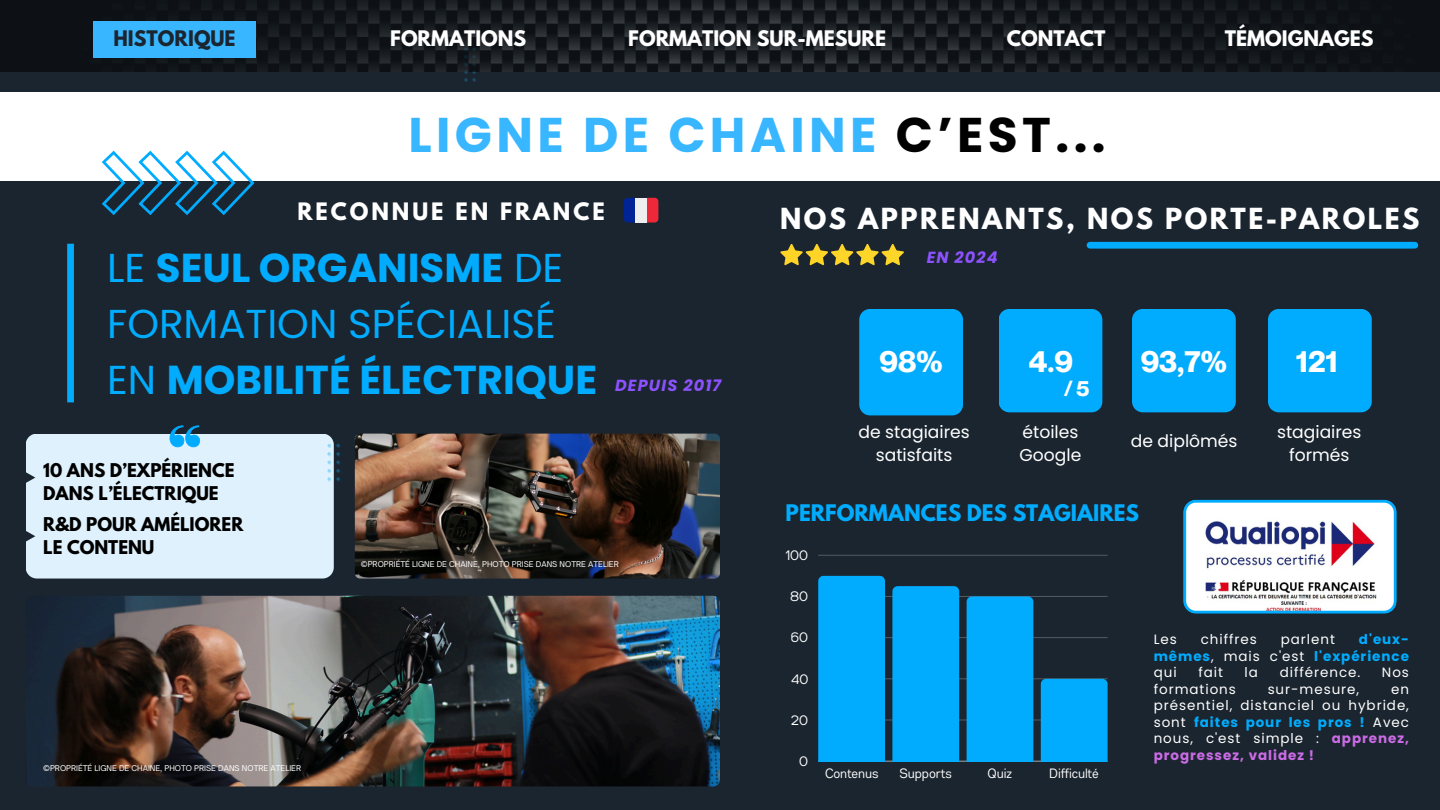
<style>
.page{position:relative;width:1440px;height:810px;background:#1b252f}
.page>*{position:absolute;margin:0;border:0;box-sizing:border-box;transform-origin:0 0}
.t1{font:700 48.7px "Poppins";letter-spacing:.09em;color:#38b6ff}
.t2{font:700 40.3px/56.2px "Poppins";color:#01acff}
.t3{font:700 30px "Neue Montreal";color:#fff}
.t4{font:700 25.7px "League Spartan";letter-spacing:.095em;color:#fff}
.t5{font:700 21.5px "Neue Montreal";color:#fff}
.t6{font:700 21.3px "League Spartan";letter-spacing:.14em;color:#fff}
.t7{font:700 20.2px "League Spartan";color:#01acff}
.t8{font:700 19px "League Spartan";color:#fff}
.t9{font:700 19px "League Spartan";color:#1b252f}
.t10{font:17.2px/22.5px "Poppins";color:#fff;text-align:center}
.t11{font:700 16.8px/23.2px "League Spartan";color:#000}
.t12{font:italic 700 16.1px "Poppins";letter-spacing:.07em;color:#8c52ff}
.t13{font:13.5px/16.5px "Poppins";letter-spacing:.07em;color:#fff;text-align:justify}
.t14{font:13.5px "Gabriel Sans Cond";color:#fff}
.t15{font:700 13.5px/16.5px "Poppins";letter-spacing:.07em;color:#01acff;text-align:justify}
.t16{font:7.6px "Open Sauce One";color:#fff}
.s1{color:#000}
.s2{font-weight:400}
.s3{font-weight:400;color:#fff}
.s4{font-weight:700;color:#01acff}
.s5{font-weight:700;color:#cb6ce6}
</style>
<div class="page">
<img style="left:26px;top:596px;width:694px;height:190px;border-radius:7px">
<img style="left:355px;top:434px;width:365px;height:144px;border-radius:5px">
<div style="left:67px;top:244px;width:7px;height:158px;background:#01acff"></div>
<svg style="left:464px;top:72px;width:12px;height:10px"></svg>
<svg style="left:26px;top:425px;width:314px;height:154px"></svg>
<div style="left:0;top:93px;width:1440px;height:88px;background:#fff"></div>
<svg style="left:102px;top:151px;width:153px;height:64px"></svg>
<img style="left:0;top:0;width:1440px;height:72px">
<div style="left:94px;top:21px;width:162px;height:36px;background:#38b6ff"></div>
<svg style="left:647px;top:198px;width:11px;height:25px"></svg>
<svg style="left:624px;top:198px;width:11px;height:25px"></svg>
<div style="left:635px;top:198px;width:12px;height:25px;background:#eee"></div>
<div style="left:999px;top:309px;width:103px;height:103px;background:#01acff"></div>
<div style="left:859px;top:309px;width:104px;height:106px;background:#01acff"></div>
<div style="left:1132px;top:309px;width:104px;height:103px;background:#01acff"></div>
<div style="left:1268px;top:309px;width:104px;height:103px;background:#01acff"></div>
<hr style="left:818px;top:761px;width:290px;height:1px;background:#fff;opacity:.6">
<hr style="left:818px;top:720px;width:290px;height:1px;background:#fff;opacity:.25">
<hr style="left:818px;top:679px;width:290px;height:1px;background:#fff;opacity:.25">
<hr style="left:818px;top:637px;width:290px;height:1px;background:#4d545c">
<hr style="left:818px;top:596px;width:290px;height:1px;background:#50585f">
<hr style="left:818px;top:555px;width:290px;height:1px;background:#454e56">
<div style="left:818px;top:576px;width:67px;height:185px;background:#01acff"></div>
<div style="left:892px;top:586px;width:67px;height:175px;background:#01acff"></div>
<div style="left:967px;top:596px;width:66px;height:165px;background:#01acff"></div>
<div style="left:1041px;top:679px;width:67px;height:82px;background:#01acff"></div>
<svg style="left:1183px;top:500px;width:214px;height:114px"></svg>
<svg style="left:780px;top:244px;width:124px;height:21px"></svg>
<div style="left:1090px;top:242px;width:325px;height:7px;background:#01acff"></div>
<p class="t9" style="left:114px;top:29px;width:124px">HISTORIQUE</p>
<h1 class="t8" style="left:390px;top:29px;width:138px">FORMATIONS</h1>
<p class="t8" style="left:628px;top:29px;width:260px">FORMATION SUR-MESURE</p>
<h5 class="t8" style="left:1007px;top:29px;width:100px">CONTACT</h5>
<p class="t8" style="left:1225px;top:29px;width:150px">TÉMOIGNAGES</p>
<p class="t1" style="left:408px;top:101px;width:699px">LIGNE DE CHAINE <span class="s1">C’EST...</span></p>
<p class="t6" style="left:297px;top:200px;width:309px">RECONNUE EN FRANCE</p>
<p class="t2" style="left:107px;top:239px;width:492px"><span class="s2">LE</span> SEUL ORGANISME <span class="s2">DE<br>FORMATION SPÉCIALISÉ<br>EN</span> MOBILITÉ ÉLECTRIQUE</p>
<p class="t12" style="left:615px;top:374px;width:108px">DEPUIS 2017</p>
<p class="t11" style="left:43px;top:460px;width:193px">10 ANS D’EXPÉRIENCE<br>DANS L’ÉLECTRIQUE</p>
<p class="t11" style="left:43px;top:515px;width:202px">R&amp;D POUR AMÉLIORER<br>LE CONTENU</p>
<p class="t16" style="left:361px;top:560px;width:259px">©PROPRIÉTÉ LIGNE DE CHAINE, PHOTO PRISE DANS NOTRE ATELIER</p>
<p class="t16" style="left:43px;top:764px;width:259px">©PROPRIÉTÉ LIGNE DE CHAINE, PHOTO PRISE DANS NOTRE ATELIER</p>
<h4 class="t4" style="left:780px;top:206px;width:641px">NOS APPRENANTS, NOS PORTE-PAROLES</h4>
<p class="t12" style="left:927px;top:246px;width:73px">EN 2024</p>
<h6 class="t3" style="left:880px;top:343px;width:64px">98%</h6>
<h3 class="t3" style="left:1029px;top:343px;width:46px">4.9</h3>
<h3 class="t3" style="left:1141px;top:343px;width:88px">93,7%</h3>
<p class="t3" style="left:1296px;top:343px;width:43px">121</p>
<h3 class="t5" style="left:1064px;top:376px;width:27px">/5</h3>
<h2 class="t10" style="left:858px;top:421px;width:113px">de stagiaires satisfaits</h2>
<p class="t10" style="left:1020px;top:421px;width:63px;text-align:left">étoiles<br>Google</p>
<p class="t10" style="left:1131px;top:430px;width:108px">de diplômés</p>
<p class="t10" style="left:1277px;top:421px;width:86px">stagiaires formés</p>
<h3 class="t7" style="left:786px;top:503px;width:355px">PERFORMANCES DES STAGIAIRES</h3>
<p class="t14" style="left:786px;top:549px;width:24px">100</p>
<p class="t14" style="left:791px;top:591px;width:19px">80</p>
<p class="t14" style="left:791px;top:632px;width:19px">60</p>
<p class="t14" style="left:791px;top:673px;width:19px">40</p>
<p class="t14" style="left:791px;top:714px;width:19px">20</p>
<p class="t14" style="left:800px;top:755px;width:10px">0</p>
<p class="t14" style="left:825px;top:767px;width:55px">Contenus</p>
<p class="t14" style="left:900px;top:767px;width:54px">Supports</p>
<p class="t14" style="left:988px;top:767px;width:26px">Quiz</p>
<p class="t14" style="left:1050px;top:767px;width:51px">Difficulté</p>
<p class="t15" style="left:1154px;top:631px;width:257px;text-indent:205px">d'eux&shy;mêmes<span class="s3">, mais c'est</span> l'expérience <span class="s3">qui</span></p>
<p class="t13" style="left:1154px;top:631px;width:25px">Les</p>
<p class="t13" style="left:1201px;top:631px;width:58px">chiffres</p>
<p class="t13" style="left:1281px;top:631px;width:56px">parlent</p>
<p class="t13" style="left:1198px;top:664px;width:26px">fait</p>
<p class="t13" style="left:1245px;top:664px;width:15px">la</p>
<p class="t13" style="left:1280px;top:664px;width:82px">différence.</p>
<p class="t13" style="left:1382px;top:664px;width:29px">Nos</p>
<p class="t13" style="left:1154px;top:681px;width:84px">formations</p>
<p class="t13" style="left:1268px;top:681px;width:93px">sur-mesure,</p>
<p class="t13" style="left:1154px;top:681px;width:257px;text-indent:237px">en présentiel, distanciel ou hybride, sont <span class="s4">faites pour les pros !</span> Avec nous, c'est simple : <span class="s5">apprenez, progressez, validez !</span></p>
</div>
